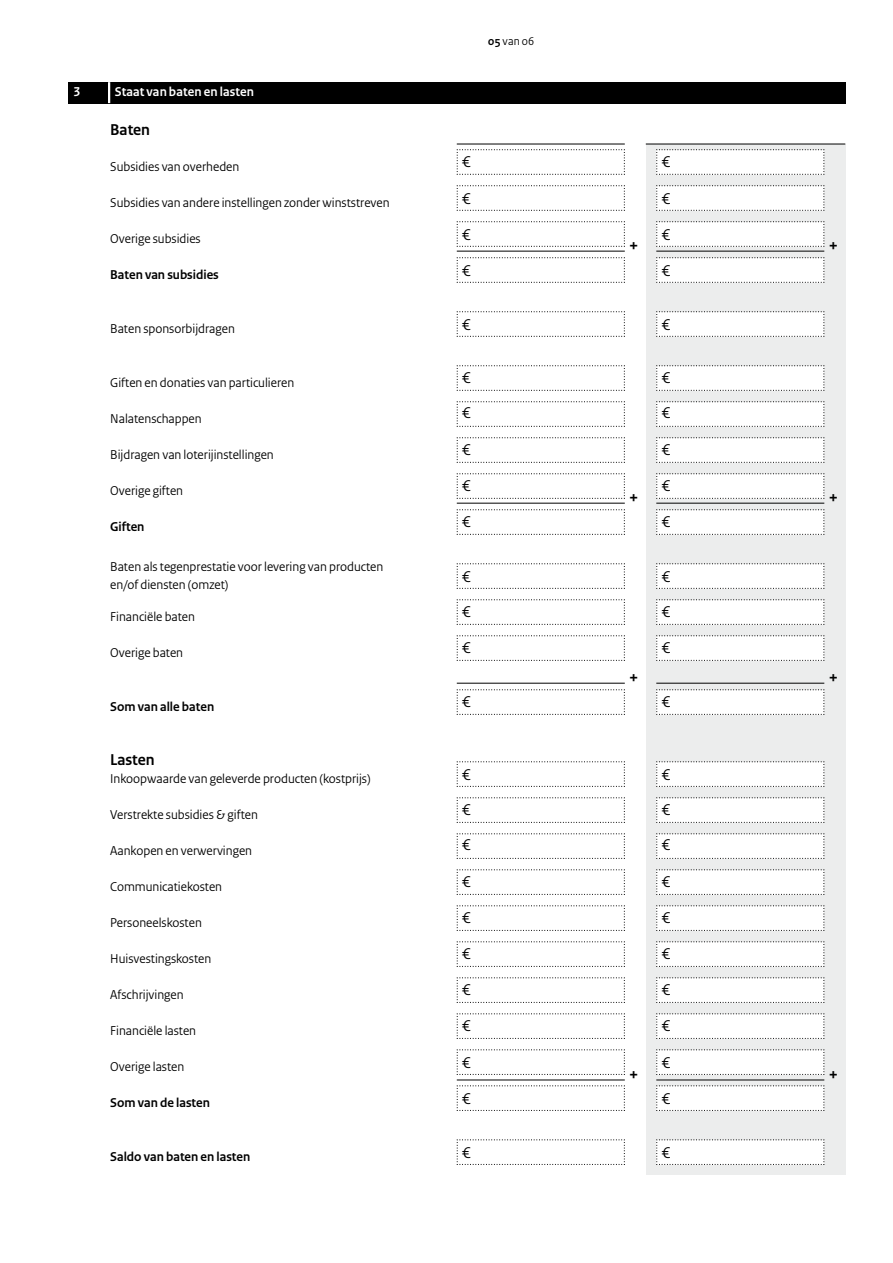
<style>
.page{position:relative;width:893px;height:1263px;background:#fff}
.page>*{position:absolute;margin:0;border:0;box-sizing:border-box;transform-origin:0 0}
.t1{font:700 18px "Rijksoverheid Sans Heading";color:#000}
.Veld{font:16.5px "Rijksoverheid Sans Heading";color:#000}
.Tussenkop{font:700 16.5px "Rijksoverheid Sans Heading";color:#000}
.Vraag{font:13.5px/18px "Rijksoverheid Sans Heading";color:#000}
.Vraag-2{font:700 13.5px "Rijksoverheid Sans Heading";color:#000}
.KOP_D_Nummer{font:700 13.5px "Rijksoverheid Sans Heading";letter-spacing:.01em;color:#fff}
.t2{font:12px "Rijksoverheid Sans Heading";color:#000}
.s1{font-weight:700}
</style>
<div class="page">
<div style="left:646px;top:144px;width:199px;height:1031px;background:#eceded"></div>
<svg style="left:456px;top:563px;width:169px;height:26px"></svg>
<svg style="left:656px;top:563px;width:169px;height:26px;background:#f6f6f6"></svg>
<svg style="left:456px;top:149px;width:169px;height:26px"></svg>
<svg style="left:656px;top:149px;width:169px;height:26px;background:#f6f6f6"></svg>
<svg style="left:456px;top:185px;width:169px;height:26px"></svg>
<svg style="left:656px;top:185px;width:169px;height:26px;background:#f6f6f6"></svg>
<svg style="left:456px;top:221px;width:169px;height:26px"></svg>
<svg style="left:656px;top:221px;width:169px;height:26px;background:#f6f6f6"></svg>
<svg style="left:456px;top:257px;width:169px;height:26px"></svg>
<svg style="left:656px;top:257px;width:169px;height:26px;background:#f6f6f6"></svg>
<svg style="left:456px;top:311px;width:169px;height:26px"></svg>
<svg style="left:656px;top:311px;width:169px;height:26px;background:#f6f6f6"></svg>
<svg style="left:456px;top:365px;width:169px;height:26px"></svg>
<svg style="left:656px;top:365px;width:169px;height:26px;background:#f6f6f6"></svg>
<svg style="left:456px;top:401px;width:169px;height:26px"></svg>
<svg style="left:656px;top:401px;width:169px;height:26px;background:#f6f6f6"></svg>
<svg style="left:456px;top:437px;width:169px;height:26px"></svg>
<svg style="left:656px;top:437px;width:169px;height:26px;background:#f6f6f6"></svg>
<svg style="left:456px;top:473px;width:169px;height:26px"></svg>
<svg style="left:656px;top:473px;width:169px;height:26px;background:#f6f6f6"></svg>
<svg style="left:456px;top:509px;width:169px;height:26px"></svg>
<svg style="left:656px;top:509px;width:169px;height:26px;background:#f6f6f6"></svg>
<svg style="left:456px;top:599px;width:169px;height:26px"></svg>
<svg style="left:656px;top:599px;width:169px;height:26px;background:#f6f6f6"></svg>
<svg style="left:456px;top:635px;width:169px;height:26px"></svg>
<svg style="left:656px;top:635px;width:169px;height:26px;background:#f6f6f6"></svg>
<svg style="left:456px;top:689px;width:169px;height:26px"></svg>
<svg style="left:656px;top:689px;width:169px;height:26px;background:#f6f6f6"></svg>
<svg style="left:456px;top:761px;width:169px;height:26px"></svg>
<svg style="left:656px;top:761px;width:169px;height:26px;background:#f6f6f6"></svg>
<svg style="left:456px;top:797px;width:169px;height:26px"></svg>
<svg style="left:656px;top:797px;width:169px;height:26px;background:#f6f6f6"></svg>
<svg style="left:456px;top:833px;width:169px;height:26px"></svg>
<svg style="left:656px;top:833px;width:169px;height:26px;background:#f6f6f6"></svg>
<svg style="left:456px;top:869px;width:169px;height:26px"></svg>
<svg style="left:656px;top:869px;width:169px;height:26px;background:#f6f6f6"></svg>
<svg style="left:456px;top:905px;width:169px;height:26px"></svg>
<svg style="left:656px;top:905px;width:169px;height:26px;background:#f6f6f6"></svg>
<svg style="left:456px;top:941px;width:169px;height:26px"></svg>
<svg style="left:656px;top:941px;width:169px;height:26px;background:#f6f6f6"></svg>
<svg style="left:456px;top:977px;width:169px;height:26px"></svg>
<svg style="left:656px;top:977px;width:169px;height:26px;background:#f6f6f6"></svg>
<svg style="left:456px;top:1013px;width:169px;height:26px"></svg>
<svg style="left:656px;top:1013px;width:169px;height:26px;background:#f6f6f6"></svg>
<svg style="left:456px;top:1049px;width:169px;height:26px"></svg>
<svg style="left:656px;top:1049px;width:169px;height:26px;background:#f6f6f6"></svg>
<svg style="left:456px;top:1085px;width:169px;height:26px"></svg>
<svg style="left:656px;top:1085px;width:169px;height:26px;background:#f6f6f6"></svg>
<svg style="left:456px;top:1139px;width:169px;height:26px"></svg>
<svg style="left:656px;top:1139px;width:169px;height:26px;background:#f6f6f6"></svg>
<div style="left:68px;top:82px;width:777px;height:21px;background:#000"></div>
<hr style="left:108px;top:82px;width:2px;height:21px;background:#fff">
<hr style="left:457px;top:503px;width:168px;height:1px;background:#000">
<hr style="left:457px;top:251px;width:168px;height:1px;background:#000">
<hr style="left:656px;top:503px;width:168px;height:1px;background:#000">
<hr style="left:656px;top:251px;width:168px;height:1px;background:#000">
<hr style="left:457px;top:144px;width:168px;height:1px;background:#000">
<hr style="left:646px;top:144px;width:199px;height:1px;background:#000">
<hr style="left:457px;top:683px;width:168px;height:1px;background:#000">
<hr style="left:656px;top:683px;width:168px;height:1px;background:#000">
<hr style="left:457px;top:1080px;width:168px;height:1px;background:#000">
<hr style="left:656px;top:1080px;width:168px;height:1px;background:#000">
<h2 class="KOP_D_Nummer" style="left:74px;top:84px;width:8px">3</h2>
<h2 class="KOP_D_Nummer" style="left:115px;top:84px;width:141px">Staat van baten en lasten</h2>
<h3 class="Tussenkop" style="left:110px;top:120px;width:41px">Baten</h3>
<p class="Vraag" style="left:110px;top:158px;width:131px">Subsidies van overheden</p>
<p class="Vraag" style="left:110px;top:194px;width:281px">Subsidies van andere instellingen zonder winststreven</p>
<p class="Vraag" style="left:110px;top:230px;width:92px">Overige subsidies</p>
<p class="Vraag-2" style="left:110px;top:267px;width:110px">Baten van subsidies</p>
<p class="Vraag" style="left:110px;top:320px;width:126px">Baten sponsorbijdragen</p>
<p class="Vraag" style="left:110px;top:374px;width:186px">Giften en donaties van particulieren</p>
<p class="Vraag" style="left:110px;top:410px;width:93px">Nalatenschappen</p>
<p class="Vraag" style="left:110px;top:446px;width:165px">Bijdragen van loterijinstellingen</p>
<p class="Vraag" style="left:110px;top:482px;width:74px">Overige giften</p>
<p class="Vraag-2" style="left:110px;top:519px;width:36px">Giften</p>
<p class="Vraag" style="left:110px;top:558px;width:275px">Baten als tegenprestatie voor levering van producten en/of diensten (omzet)</p>
<p class="Vraag" style="left:110px;top:608px;width:86px">Financiële baten</p>
<p class="Vraag" style="left:110px;top:644px;width:74px">Overige baten</p>
<p class="t2" style="left:488px;top:34px;width:48px"><span class="s1">05</span> van 06</p>
<p class="Veld" style="left:462px;top:152px;width:10px">€</p>
<p class="Veld" style="left:662px;top:152px;width:10px">€</p>
<p class="Veld" style="left:462px;top:189px;width:10px">€</p>
<p class="Veld" style="left:462px;top:225px;width:10px">€</p>
<p class="Veld" style="left:462px;top:261px;width:10px">€</p>
<h1 class="t1" style="left:629px;top:235px;width:11px">+</h1>
<p class="Veld" style="left:662px;top:189px;width:10px">€</p>
<p class="Veld" style="left:662px;top:225px;width:10px">€</p>
<p class="Veld" style="left:662px;top:261px;width:10px">€</p>
<p class="Veld" style="left:462px;top:315px;width:10px">€</p>
<p class="Veld" style="left:662px;top:315px;width:10px">€</p>
<p class="Veld" style="left:462px;top:368px;width:10px">€</p>
<p class="Veld" style="left:662px;top:368px;width:10px">€</p>
<p class="Veld" style="left:462px;top:403px;width:10px">€</p>
<p class="Veld" style="left:662px;top:403px;width:10px">€</p>
<p class="Veld" style="left:462px;top:440px;width:10px">€</p>
<p class="Veld" style="left:462px;top:476px;width:10px">€</p>
<p class="Veld" style="left:462px;top:512px;width:10px">€</p>
<h1 class="t1" style="left:629px;top:487px;width:11px">+</h1>
<p class="Veld" style="left:662px;top:440px;width:10px">€</p>
<p class="Veld" style="left:662px;top:476px;width:10px">€</p>
<p class="Veld" style="left:662px;top:512px;width:10px">€</p>
<p class="Veld" style="left:462px;top:567px;width:10px">€</p>
<p class="Veld" style="left:662px;top:567px;width:10px">€</p>
<p class="Veld" style="left:462px;top:602px;width:10px">€</p>
<p class="Veld" style="left:462px;top:638px;width:10px">€</p>
<p class="Veld" style="left:662px;top:602px;width:10px">€</p>
<p class="Veld" style="left:662px;top:638px;width:10px">€</p>
<h1 class="t1" style="left:829px;top:235px;width:11px">+</h1>
<h1 class="t1" style="left:829px;top:487px;width:11px">+</h1>
<h1 class="t1" style="left:629px;top:667px;width:11px">+</h1>
<h1 class="t1" style="left:829px;top:667px;width:11px">+</h1>
<p class="Vraag-2" style="left:110px;top:699px;width:105px">Som van alle baten</p>
<p class="Veld" style="left:462px;top:692px;width:10px">€</p>
<p class="Veld" style="left:662px;top:692px;width:10px">€</p>
<h3 class="Tussenkop" style="left:110px;top:750px;width:46px">Lasten</h3>
<p class="Vraag" style="left:110px;top:770px;width:262px">Inkoopwaarde van geleverde producten (kostprijs)</p>
<p class="Veld" style="left:462px;top:765px;width:10px">€</p>
<p class="Veld" style="left:662px;top:765px;width:10px">€</p>
<p class="Vraag" style="left:110px;top:806px;width:149px">Verstrekte subsidies &amp; giften</p>
<p class="Vraag" style="left:110px;top:842px;width:143px">Aankopen en verwervingen</p>
<p class="Vraag" style="left:110px;top:878px;width:113px">Communicatiekosten</p>
<p class="Vraag" style="left:110px;top:914px;width:93px">Personeelskosten</p>
<p class="Vraag" style="left:110px;top:950px;width:103px">Huisvestingskosten</p>
<p class="Vraag" style="left:110px;top:986px;width:75px">Afschrijvingen</p>
<p class="Vraag" style="left:110px;top:1022px;width:87px">Financiële lasten</p>
<p class="Vraag" style="left:110px;top:1058px;width:76px">Overige lasten</p>
<p class="Veld" style="left:462px;top:800px;width:10px">€</p>
<p class="Veld" style="left:662px;top:800px;width:10px">€</p>
<p class="Veld" style="left:462px;top:835px;width:10px">€</p>
<p class="Veld" style="left:662px;top:835px;width:10px">€</p>
<p class="Veld" style="left:462px;top:872px;width:10px">€</p>
<p class="Veld" style="left:662px;top:872px;width:10px">€</p>
<p class="Veld" style="left:462px;top:908px;width:10px">€</p>
<p class="Veld" style="left:662px;top:908px;width:10px">€</p>
<p class="Veld" style="left:462px;top:944px;width:10px">€</p>
<p class="Veld" style="left:662px;top:944px;width:10px">€</p>
<p class="Veld" style="left:462px;top:980px;width:10px">€</p>
<p class="Veld" style="left:662px;top:980px;width:10px">€</p>
<p class="Veld" style="left:462px;top:1016px;width:10px">€</p>
<p class="Veld" style="left:662px;top:1016px;width:10px">€</p>
<p class="Veld" style="left:462px;top:1053px;width:10px">€</p>
<p class="Veld" style="left:662px;top:1053px;width:10px">€</p>
<p class="Veld" style="left:462px;top:1089px;width:10px">€</p>
<p class="Veld" style="left:662px;top:1089px;width:10px">€</p>
<h1 class="t1" style="left:629px;top:1064px;width:11px">+</h1>
<h1 class="t1" style="left:829px;top:1064px;width:11px">+</h1>
<p class="Vraag-2" style="left:110px;top:1095px;width:101px">Som van de lasten</p>
<p class="Vraag-2" style="left:110px;top:1149px;width:142px">Saldo van baten en lasten</p>
<p class="Veld" style="left:462px;top:1143px;width:10px">€</p>
<p class="Veld" style="left:662px;top:1143px;width:10px">€</p>
</div>
